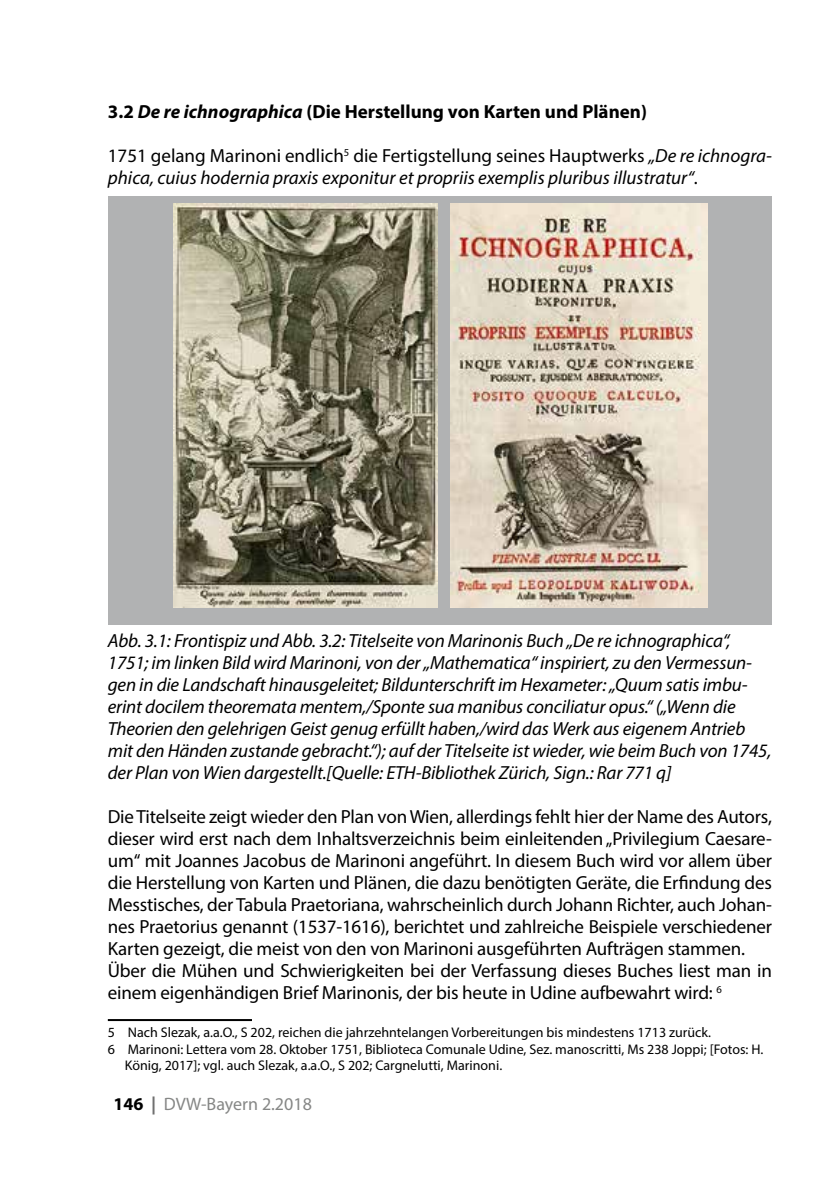
<style>
.page{position:relative;width:840px;height:1191px;background:#fff}
.page>*{position:absolute;margin:0;border:0;box-sizing:border-box;transform-origin:0 0}
.t1{font:italic 19px/22px "Myriad Pro";letter-spacing:-.01em;color:#000}
.t2{font:19px/22px "Myriad Pro";letter-spacing:-.01em;color:#000}
.t3{font:700 19px "Myriad Pro";color:#000}
.t4{font:18px "Myriad Pro";color:#868786}
.t5{font:14px "Myriad Pro";color:#000}
.s1{font-style:italic}
.s2{font-style:normal}
.s3{font-weight:700;color:#000}
.s4{font-weight:700;color:#6e6e6e}
</style>
<div class="page">
<hr style="left:108px;top:1019px;width:144px;height:2px;background:#000">
<div style="left:108px;top:196px;width:342px;height:428px;background:#b1b2b3"></div>
<img style="left:173px;top:203px;width:264px;height:405px">
<div style="left:450px;top:196px;width:321px;height:428px;background:#b1b2b3"></div>
<img style="left:450px;top:204px;width:257px;height:404px">
<p class="t3" style="left:108px;top:100px;width:540px">3.2 <span class="s1">De re ichnographica</span> (Die Herstellung von Karten und Plänen)</p>
<p class="t1" style="left:108px;top:145px;width:665px"><span class="s2">1751 gelang Marinoni endlich</span><sup>5</sup> <span class="s2">die Fertigstellung seines Hauptwerks</span> „De re ichnogra&shy;phica, cuius hodernia praxis exponitur et propriis exemplis pluribus illustratur“<span class="s2">.</span></p>
<p class="t1" style="left:108px;top:629px;width:664px">Abb. 3.1: Frontispiz und Abb. 3.2: Titelseite von Marinonis Buch „De re ichnographica“, 1751; im linken Bild wird Marinoni, von der „Mathematica“ inspiriert, zu den Vermessun&shy;gen in die Landschaft hinausgeleitet; Bildunterschrift im Hexameter: „Quum satis imbu&shy;erint docilem theoremata mentem,/Sponte sua manibus conciliatur opus.“ („Wenn die Theorien den gelehrigen Geist genug erfüllt haben,/wird das Werk aus eigenem Antrieb mit den Händen zustande gebracht.“); auf der Titelseite ist wieder, wie beim Buch von 1745, der Plan von Wien dargestellt.[Quelle: ETH-Bibliothek Zürich, Sign.: Rar 771 q]</p>
<p class="t2" style="left:108px;top:805px;width:665px">Die Titelseite zeigt wieder den Plan von Wien, allerdings fehlt hier der Name des Autors, dieser wird erst nach dem Inhaltsverzeichnis beim einleitenden „Privilegium Caesare&shy;um“ mit Joannes Jacobus de Marinoni angeführt. In diesem Buch wird vor allem über die Herstellung von Karten und Plänen, die dazu benötigten Geräte, die Erfindung des Messtisches, der Tabula Praetoriana, wahrscheinlich durch Johann Richter, auch Johan&shy;nes Praetorius genannt (1537-1616), berichtet und zahlreiche Beispiele verschiedener Karten gezeigt, die meist von den von Marinoni ausgeführten Aufträgen stammen.<br>Über die Mühen und Schwierigkeiten bei der Verfassung dieses Buches liest man in einem eigenhändigen Brief Marinonis, der bis heute in Udine aufbewahrt wird: <sup>6</sup></p>
<p class="t5" style="left:108px;top:1023px;width:604px">5 Nach Slezak, a.a.O., S 202, reichen die jahrzehntelangen Vorbereitungen bis mindestens 1713 zurück.</p>
<p class="t5" style="left:108px;top:1040px;width:656px">6 Marinoni: Lettera vom 28. Oktober 1751, Biblioteca Comunale Udine, Sez. manoscritti, Ms 238 Joppi; [Fotos: H.</p>
<p class="t5" style="left:125px;top:1057px;width:378px">König, 2017]; vgl. auch Slezak, a.a.O., S 202; Cargnelutti, Marinoni.</p>
<p class="t4" style="left:113px;top:1093px;width:200px"><span class="s3">146</span> <span class="s4">|</span> DVW-Bayern 2.2018</p>
</div>
